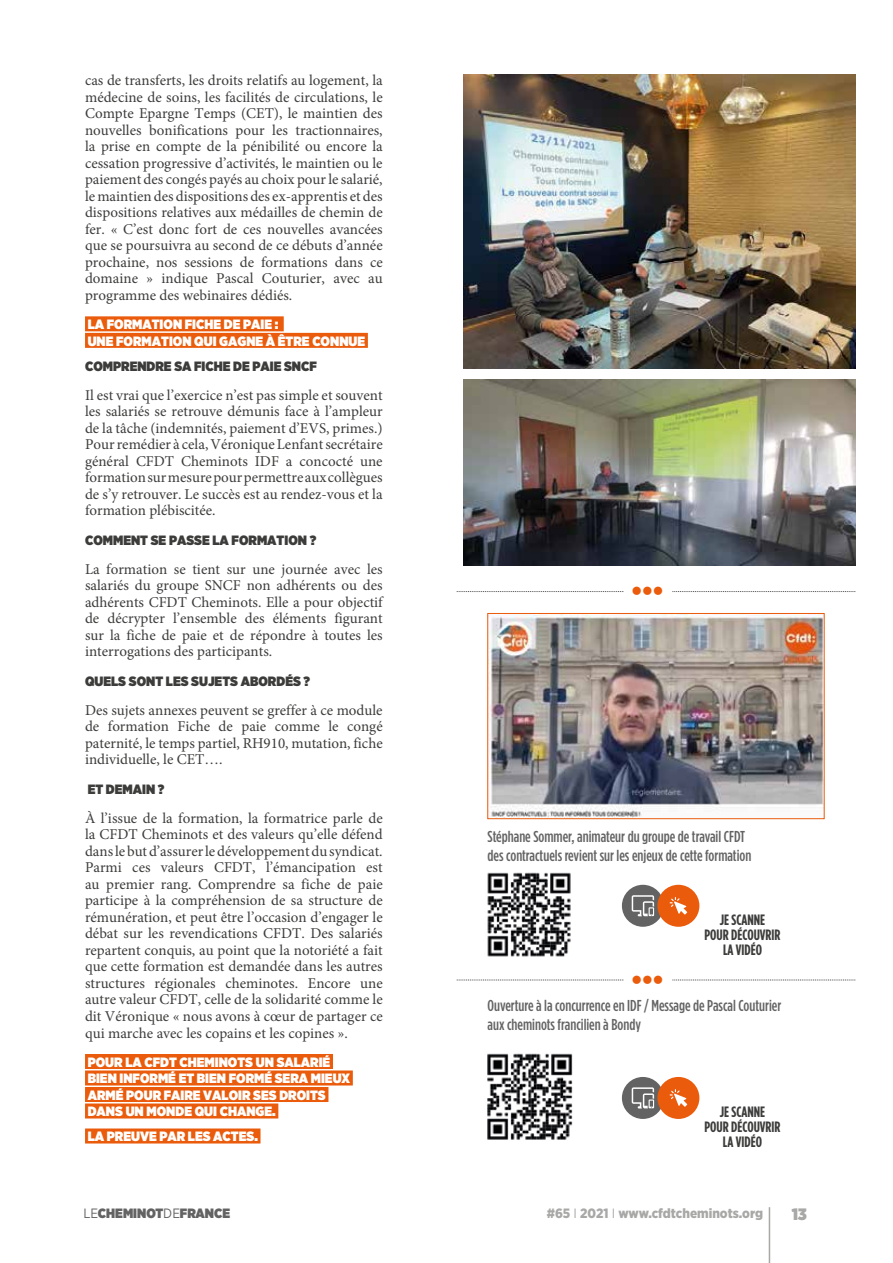
<style>
.page{position:relative;width:893px;height:1263px;background:#fff}
.page>*{position:absolute;margin:0;border:0;box-sizing:border-box;transform-origin:0 0}
.t1{font:900 16.5px "Gotham Narrow";color:#a8a8a7}
.t2{font:500 15.75px/18.9px "Gotham Condensed";color:#646363}
.t3{font:15px/16.5px "Minion Pro";color:#3c3c3b;text-align:justify}
.t4{font:700 15px/15px "Gotham Condensed";color:#3c3c3b;text-align:center}
.t5{font:14.25px "Wingdings";color:#ea5b0b}
.t6{font:900 13.5px/16.5px "Gotham Narrow";color:#fff}
.t7{font:900 13.5px "Gotham Narrow";color:#3c3c3b}
.t8{font:900 13.5px "Gotham Narrow";color:#a8a8a7}
.t9{font:900 13.5px "Gotham Narrow";color:#646363}
.s1{font-weight:400}
</style>
<div class="page">
<div style="left:85px;top:316px;width:199px;height:15px;background:#ea5b0b"></div>
<div style="left:85px;top:333px;width:283px;height:15px;background:#ea5b0b"></div>
<div style="left:85px;top:1054px;width:248px;height:15px;background:#ea5b0b"></div>
<div style="left:85px;top:1070px;width:268px;height:15px;background:#ea5b0b"></div>
<div style="left:85px;top:1087px;width:243px;height:15px;background:#ea5b0b"></div>
<div style="left:85px;top:1103px;width:193px;height:15px;background:#ea5b0b"></div>
<div style="left:85px;top:1128px;width:175px;height:15px;background:#ea5b0b"></div>
<img style="left:487px;top:872px;width:84px;height:85px">
<img style="left:487px;top:1053px;width:86px;height:87px">
<div style="left:622px;top:885px;width:42px;height:42px;background:#646363;border-radius:50%"></div>
<div style="left:657px;top:885px;width:42px;height:42px;background:#ea5b0b;border-radius:50%"></div>
<svg style="left:670px;top:897px;width:17px;height:17px"></svg>
<svg style="left:632px;top:895px;width:22px;height:21px"></svg>
<div style="left:622px;top:1077px;width:42px;height:42px;background:#646363;border-radius:50%"></div>
<div style="left:657px;top:1077px;width:42px;height:42px;background:#ea5b0b;border-radius:50%"></div>
<svg style="left:670px;top:1089px;width:17px;height:18px"></svg>
<svg style="left:632px;top:1087px;width:22px;height:21px"></svg>
<img style="left:489px;top:615px;width:333px;height:202px">
<div style="left:487px;top:613px;width:337px;height:206px;border:1px solid #ea5b0b"></div>
<svg style="left:457px;top:591px;width:398px;height:1px"></svg>
<div style="left:624px;top:577px;width:47px;height:28px;background:#fff"></div>
<svg style="left:457px;top:980px;width:398px;height:1px"></svg>
<div style="left:624px;top:965px;width:47px;height:29px;background:#fff"></div>
<img style="left:463px;top:74px;width:392px;height:294px">
<img style="left:463px;top:379px;width:392px;height:186px">
<hr style="left:769px;top:1207px;width:1px;height:56px;background:#a8a8a7">
<p class="t3" style="left:85px;top:72px;width:299px">cas de transferts, les droits relatifs au logement, la médecine de soins, les facilités de circulations, le Compte Epargne Temps (CET), le maintien des nouvelles bonifications pour les tractionnaires, la prise en compte de la pénibilité ou encore la cessation progressive d’activités, le maintien ou le paiement des congés payés au choix pour le salarié, le maintien des dispositions des ex-apprentis et des dispositions relatives aux médailles de chemin de fer. « C’est donc fort de ces nouvelles avancées que se poursuivra au second de ce débuts d’année prochaine, nos sessions de formations dans ce domaine » indique Pascal Couturier, avec au programme des webinaires dédiés.</p>
<p class="t6" style="left:88px;top:316px;width:279px">LA FORMATION FICHE DE PAIE :<br>UNE FORMATION QUI GAGNE À ÊTRE CONNUE</p>
<p class="t7" style="left:85px;top:357px;width:233px">COMPRENDRE SA FICHE DE PAIE SNCF</p>
<p class="t3" style="left:85px;top:387px;width:299px">Il est vrai que l’exercice n’est pas simple et souvent les salariés se retrouve démunis face à l’ampleur de la tâche (indemnités, paiement d’EVS, primes.)<br>Pour remédier à cela, Véronique Lenfant secrétaire général CFDT Cheminots IDF a concocté une formation sur mesure pour permettre aux collègues de s’y retrouver. Le succès est au rendez-vous et la formation plébiscitée.</p>
<p class="t7" style="left:85px;top:531px;width:233px">COMMENT SE PASSE LA FORMATION ?</p>
<p class="t3" style="left:85px;top:561px;width:299px">La formation se tient sur une journée avec les salariés du groupe SNCF non adhérents ou des adhérents CFDT Cheminots. Elle a pour objectif de décrypter l’ensemble des éléments figurant sur la fiche de paie et de répondre à toutes les interrogations des participants.</p>
<p class="t7" style="left:85px;top:672px;width:227px">QUELS SONT LES SUJETS ABORDÉS ?</p>
<p class="t3" style="left:85px;top:702px;width:299px">Des sujets annexes peuvent se greffer à ce module de formation Fiche de paie comme le congé paternité, le temps partiel, RH910, mutation, fiche individuelle, le CET….</p>
<p class="t7" style="left:88px;top:780px;width:78px">ET DEMAIN ?</p>
<p class="t3" style="left:85px;top:810px;width:299px">À l’issue de la formation, la formatrice parle de la CFDT Cheminots et des valeurs qu’elle défend dans le but d’assurer le développement du syndicat.<br>Parmi ces valeurs CFDT, l’émancipation est au premier rang. Comprendre sa fiche de paie participe à la compréhension de sa structure de rémunération, et peut être l’occasion d’engager le débat sur les revendications CFDT. Des salariés repartent conquis, au point que la notoriété a fait que cette formation est demandée dans les autres structures régionales cheminotes. Encore une autre valeur CFDT, celle de la solidarité comme le dit Véronique « nous avons à cœur de partager ce qui marche avec les copains et les copines ».</p>
<p class="t6" style="left:88px;top:1053px;width:264px">POUR LA CFDT CHEMINOTS UN SALARIÉ<br>BIEN INFORMÉ ET BIEN FORMÉ SERA MIEUX<br>ARMÉ POUR FAIRE VALOIR SES DROITS<br>DANS UN MONDE QUI CHANGE.</p>
<p class="t6" style="left:88px;top:1128px;width:172px">LA PREUVE PAR LES ACTES.</p>
<p class="t5" style="left:632px;top:584px;width:33px">●●●</p>
<p class="t2" style="left:487px;top:827px;width:265px">Stéphane Sommer, animateur du groupe de travail CFDT des contractuels revient sur les enjeux de cette formation</p>
<p class="t5" style="left:632px;top:972px;width:33px">●●●</p>
<p class="t4" style="left:704px;top:912px;width:78px">JE SCANNE<br>POUR DÉCOUVRIR<br>LA VIDÉO</p>
<p class="t2" style="left:487px;top:996px;width:295px">Ouverture à la concurrence en IDF / Message de Pascal Couturier aux cheminots francilien à Bondy</p>
<p class="t4" style="left:704px;top:1104px;width:78px">JE SCANNE<br>POUR DÉCOUVRIR<br>LA VIDÉO</p>
<p class="t9" style="left:83px;top:1204px;width:148px"><span class="s1">LE</span>CHEMINOT<span class="s1">DE</span>FRANCE</p>
<p class="t8" style="left:547px;top:1204px;width:218px">#65 <span class="s1">I</span> 2021 <span class="s1">I</span> www.cfdtcheminots.org</p>
<p class="t1" style="left:792px;top:1203px;width:16px">13</p>
</div>
